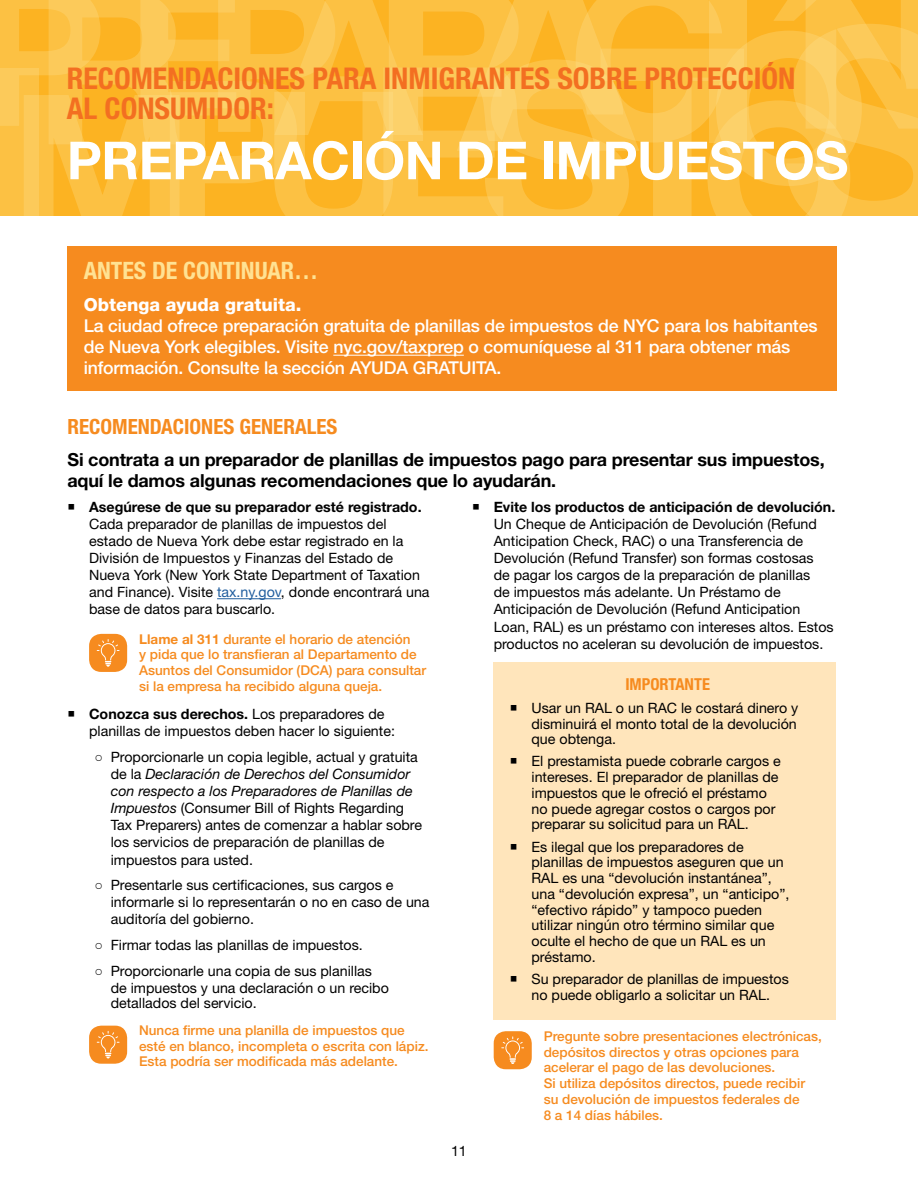
<style>
.page{position:relative;width:918px;height:1188px;background:#fff}
.page>*{position:absolute;margin:0;border:0;box-sizing:border-box;transform-origin:0 0}
.t1{font:700 52.5px "Helvetica Neue LT Std";letter-spacing:-.01em;color:#fff}
.t2{font:700 condensed 30px/30px "Helvetica Neue LT Std";color:#f36f21}
.t3{font:700 condensed 24px "Helvetica Neue LT Std";color:#ffe293}
.t4{font:700 condensed 21px "Helvetica Neue LT Std";color:#f68b1f}
.t5{font:700 18px/21px "Helvetica Neue LT Std";letter-spacing:-.01em;color:#000}
.t6{font:800 18px "Helvetica Neue LT Std";color:#fff}
.t7{font:500 17.7px/21px "Helvetica Neue LT Std";letter-spacing:-.01em;color:#fff}
.t8{font:700 condensed 16.5px "Helvetica Neue LT Std";color:#f68b1f}
.t9{font:14.25px/17.1px "Helvetica Neue LT Std";color:#000}
.t10{font:700 14.25px "Helvetica Neue LT Std";color:#000}
.t11{font:500 13.5px/15.8px "Helvetica Neue LT Std";color:#f68b1f}
.s1{color:#215e9e}
.s2{font-weight:700}
.s3{font-family:"Arial"}
.s4{font-style:italic}
</style>
<div class="page">
<svg style="left:0;top:0;width:918px;height:216px;background:#fcbf3f"></svg>
<hr style="left:217px;top:598px;width:64px;height:1px;background:#215e9e">
<div style="left:89px;top:634px;width:38px;height:38px;background:#f68b1f;border-radius:12px"></div>
<svg style="left:97px;top:639px;width:23px;height:28px"></svg>
<div style="left:89px;top:1026px;width:38px;height:38px;background:#f68b1f;border-radius:12px"></div>
<svg style="left:97px;top:1031px;width:23px;height:27px"></svg>
<div style="left:494px;top:662px;width:342px;height:358px;background:#ffe5bb"></div>
<div style="left:494px;top:1031px;width:38px;height:38px;background:#f68b1f;border-radius:12px"></div>
<svg style="left:501px;top:1036px;width:23px;height:28px"></svg>
<div style="left:68px;top:246px;width:769px;height:145px;background:#f68b1f"></div>
<hr style="left:333px;top:355px;width:131px;height:1px;background:#fff">
<h2 class="t2" style="left:67px;top:63px;width:730px">RECOMENDACIONES PARA INMIGRANTES SOBRE PROTECCIÓN<br>AL CONSUMIDOR:</h2>
<h1 class="t1" style="left:67px;top:128px;width:783px">PREPARACIÓN DE IMPUESTOS</h1>
<h3 class="t3" style="left:84px;top:256px;width:236px">ANTES DE CONTINUAR…</h3>
<p class="t6" style="left:84px;top:294px;width:219px">Obtenga ayuda gratuita.</p>
<p class="t7" style="left:84px;top:315px;width:735px">La ciudad ofrece preparación gratuita de planillas de impuestos de NYC para los habitantes de Nueva York elegibles. Visite nyc.gov/taxprep o comuníquese al 311 para obtener más información. Consulte la sección AYUDA GRATUITA.</p>
<h3 class="t4" style="left:68px;top:414px;width:271px">RECOMENDACIONES GENERALES</h3>
<p class="t5" style="left:68px;top:448px;width:759px">Si contrata a un preparador de planillas de impuestos pago para presentar sus impuestos, aquí le damos algunas recomendaciones que lo ayudarán.</p>
<p class="t10" style="left:89px;top:498px;width:334px">Asegúrese de que su preparador esté registrado.</p>
<p class="t9" style="left:89px;top:515px;width:342px">Cada preparador de planillas de impuestos del estado de Nueva York debe estar registrado en la División de Impuestos y Finanzas del Estado de Nueva York (New York State Department of Taxation and Finance). Visite <span class="s1">tax.ny.gov</span>, donde encontrará una base de datos para buscarlo.</p>
<p class="t11" style="left:139px;top:631px;width:289px"><span class="s2">Llame al 311</span> durante el horario de atención<br>y pida que lo transfieran al Departamento de Asuntos del Consumidor (DCA) para consultar si la empresa ha recibido alguna queja.</p>
<p class="t9" style="left:89px;top:705px;width:307px"><span class="s2">Conozca sus derechos.</span> Los preparadores de planillas de impuestos deben hacer lo siguiente:</p>
<p class="t9" style="left:111px;top:748px;width:313px;text-indent:-16px"><span class="s3">○</span> Proporcionarle un copia legible, actual y gratuita de la <span class="s4">Declaración de Derechos del Consumidor con respecto a los Preparadores de Planillas de Impuestos</span> (Consumer Bill of Rights Regarding Tax Preparers) antes de comenzar a hablar sobre los servicios de preparación de planillas de impuestos para usted.</p>
<p class="t9" style="left:111px;top:876px;width:320px;text-indent:-16px"><span class="s3">○</span> Presentarle sus certificaciones, sus cargos e informarle si lo representarán o no en caso de una auditoría del gobierno.</p>
<p class="t9" style="left:95px;top:936px;width:270px"><span class="s3">○</span> Firmar todas las planillas de impuestos.</p>
<p class="t9" style="left:111px;top:962px;width:280px;text-indent:-16px"><span class="s3">○</span> Proporcionarle una copia de sus planillas de impuestos y una declaración o un recibo</p>
<p class="t9" style="left:111px;top:994px;width:147px">detallados del servicio.</p>
<p class="t11" style="left:139px;top:1022px;width:291px">Nunca firme una planilla de impuestos que esté en blanco, incompleta o escrita con lápiz.<br>Esta podría ser modificada más adelante.</p>
<p class="t10" style="left:494px;top:498px;width:343px">Evite los productos de anticipación de devolución.</p>
<p class="t9" style="left:494px;top:515px;width:341px">Un Cheque de Anticipación de Devolución (Refund Anticipation Check, RAC) o una Transferencia de Devolución (Refund Transfer) son formas costosas<br>de pagar los cargos de la preparación de planillas<br>de impuestos más adelante. Un Préstamo de Anticipación de Devolución (Refund Anticipation Loan, RAL) es un préstamo con intereses altos. Estos productos no aceleran su devolución de impuestos.</p>
<p class="t8" style="left:625px;top:674px;width:86px">IMPORTANTE</p>
<p class="t9" style="left:532px;top:700px;width:268px;line-height:15.8px;text-align:justify">Usar un RAL o un RAC le costará dinero y disminuirá el monto total de la devolución que obtenga.</p>
<p class="t9" style="left:532px;top:753px;width:251px;line-height:15.8px">El prestamista puede cobrarle cargos e intereses. El preparador de planillas de impuestos que le ofreció el préstamo no puede agregar costos o cargos por preparar su solicitud para un RAL.</p>
<p class="t9" style="left:532px;top:839px;width:259px;line-height:15.8px">Es ilegal que los preparadores de planillas de impuestos aseguren que un RAL es una “devolución instantánea”, una “devolución expresa”, un “anticipo”, “efectivo rápido” y tampoco pueden utilizar ningún otro término similar que oculte el hecho de que un RAL es un préstamo.</p>
<p class="t9" style="left:532px;top:971px;width:259px;line-height:15.8px">Su preparador de planillas de impuestos no puede obligarlo a solicitar un RAL.</p>
<p class="t11" style="left:544px;top:1028px;width:280px">Pregunte sobre presentaciones electrónicas, depósitos directos y otras opciones para acelerar el pago de las devoluciones.<br>Si utiliza depósitos directos, puede recibir su devolución de impuestos federales de<br>8 a 14 días hábiles.</p>
<p class="t9" style="left:451px;top:1142px;width:17px">11</p>
</div>
